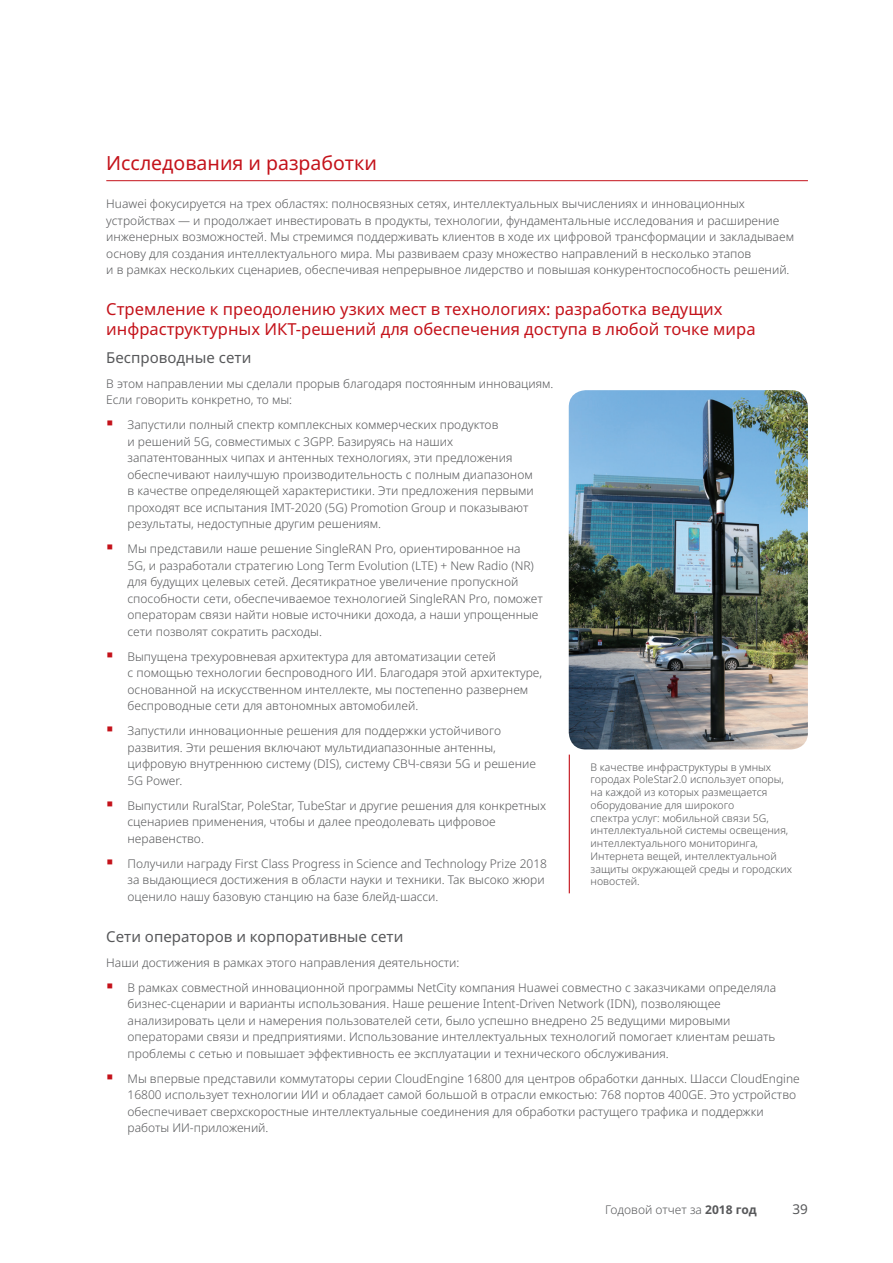
<style>
.page{position:relative;width:893px;height:1263px;background:#fff}
.page>*{position:absolute;margin:0;border:0;box-sizing:border-box;transform-origin:0 0}
.t1{font:19.5px "Noto Sans";color:#c4121a}
.t2{font:16.5px/19.5px "Noto Sans";color:#c4121a}
.t3{font:15px "Noto Sans";color:#57585a}
.t4{font:13.5px "Noto Sans";color:#57585a}
.t5{font:300 12px/16.5px "Noto Sans";color:#57585a}
.t6{font:300 10.5px/12.8px "Noto Sans";color:#57585a}
.s1{font-weight:700}
</style>
<div class="page">
<hr style="left:106px;top:180px;width:702px;height:1px;background:#c4121a">
<img style="left:569px;top:390px;width:239px;height:359px">
<hr style="left:569px;top:755px;width:1px;height:138px;background:#c4121a">
<h1 class="t1" style="left:106px;top:149px;width:272px">Исследования и разработки</h1>
<p class="t5" style="left:106px;top:196px;width:689px">Huawei фокусируется на трех областях: полносвязных сетях, интеллектуальных вычислениях и инновационных устройствах — и продолжает инвестировать в продукты, технологии, фундаментальные исследования и расширение инженерных возможностей. Мы стремимся поддерживать клиентов в ходе их цифровой трансформации и закладываем основу для создания интеллектуального мира. Мы развиваем сразу множество направлений в несколько этапов<br>и в рамках нескольких сценариев, обеспечивая непрерывное лидерство и повышая конкурентоспособность решений.</p>
<h2 class="t2" style="left:106px;top:300px;width:651px">Стремление к преодолению узких мест в технологиях: разработка ведущих инфраструктурных ИКТ-решений для обеспечения доступа в любой точке мира</h2>
<p class="t3" style="left:106px;top:347px;width:147px">Беспроводные сети</p>
<p class="t5" style="left:106px;top:375px;width:449px">В этом направлении мы сделали прорыв благодаря постоянным инновациям.<br>Если говорить конкретно, то мы:</p>
<p class="t5" style="left:128px;top:417px;width:408px">Запустили полный спектр комплексных коммерческих продуктов<br>и решений 5G, совместимых с 3GPP. Базируясь на наших запатентованных чипах и антенных технологиях, эти предложения обеспечивают наилучшую производительность с полным диапазоном в качестве определяющей характеристики. Эти предложения первыми проходят все испытания IMT-2020 (5G) Promotion Group и показывают результаты, недоступные другим решениям.</p>
<p class="t5" style="left:128px;top:541px;width:417px">Мы представили наше решение SingleRAN Pro, ориентированное на<br>5G, и разработали стратегию Long Term Evolution (LTE) + New Radio (NR) для будущих целевых сетей. Десятикратное увеличение пропускной способности сети, обеспечиваемое технологией SingleRAN Pro, поможет операторам связи найти новые источники дохода, а наши упрощенные сети позволят сократить расходы.</p>
<p class="t5" style="left:128px;top:648px;width:416px">Выпущена трехуровневая архитектура для автоматизации сетей<br>с помощью технологии беспроводного ИИ. Благодаря этой архитектуре, основанной на искусственном интеллекте, мы постепенно развернем беспроводные сети для автономных автомобилей.</p>
<p class="t5" style="left:128px;top:723px;width:410px">Запустили инновационные решения для поддержки устойчивого развития. Эти решения включают мультидиапазонные антенны, цифровую внутреннюю систему (DIS), систему СВЧ-связи 5G и решение 5G Power.</p>
<p class="t5" style="left:128px;top:797px;width:420px">Выпустили RuralStar, PoleStar, TubeStar и другие решения для конкретных сценариев применения, чтобы и далее преодолевать цифровое неравенство.</p>
<p class="t5" style="left:128px;top:855px;width:421px">Получили награду First Class Progress in Science and Technology Prize 2018 за выдающиеся достижения в области науки и техники. Так высоко жюри оценило нашу базовую станцию на базе блейд-шасси.</p>
<p class="t3" style="left:106px;top:925px;width:299px">Сети операторов и корпоративные сети</p>
<p class="t5" style="left:128px;top:950px;width:650px;line-height:25px;text-indent:-21px">Наши достижения в рамках этого направления деятельности:<br>В рамках совместной инновационной программы NetCity компания Huawei совместно с заказчиками определяла</p>
<p class="t5" style="left:128px;top:996px;width:649px">бизнес-сценарии и варианты использования. Наше решение Intent-Driven Network (IDN), позволяющее анализировать цели и намерения пользователей сети, было успешно внедрено 25 ведущими мировыми операторами связи и предприятиями. Использование интеллектуальных технологий помогает клиентам решать проблемы с сетью и повышает эффективность ее эксплуатации и технического обслуживания.</p>
<p class="t5" style="left:128px;top:1070px;width:674px">Мы впервые представили коммутаторы серии CloudEngine 16800 для центров обработки данных. Шасси CloudEngine 16800 использует технологии ИИ и обладает самой большой в отрасли емкостью: 768 портов 400GE. Это устройство обеспечивает сверхскоростные интеллектуальные соединения для обработки растущего трафика и поддержки работы ИИ-приложений.</p>
<p class="t6" style="left:591px;top:761px;width:203px">В качестве инфраструктуры в умных городах PoleStar2.0 использует опоры, на каждой из которых размещается оборудование для широкого<br>спектра услуг: мобильной связи 5G, интеллектуальной системы освещения, интеллектуального мониторинга,<br>Интернета вещей, интеллектуальной защиты окружающей среды и городских новостей.</p>
<p class="t5" style="left:605px;top:1202px;width:153px">Годовой отчет за <span class="s1">2018 год</span></p>
<p class="t4" style="left:792px;top:1200px;width:17px">39</p>
</div>
